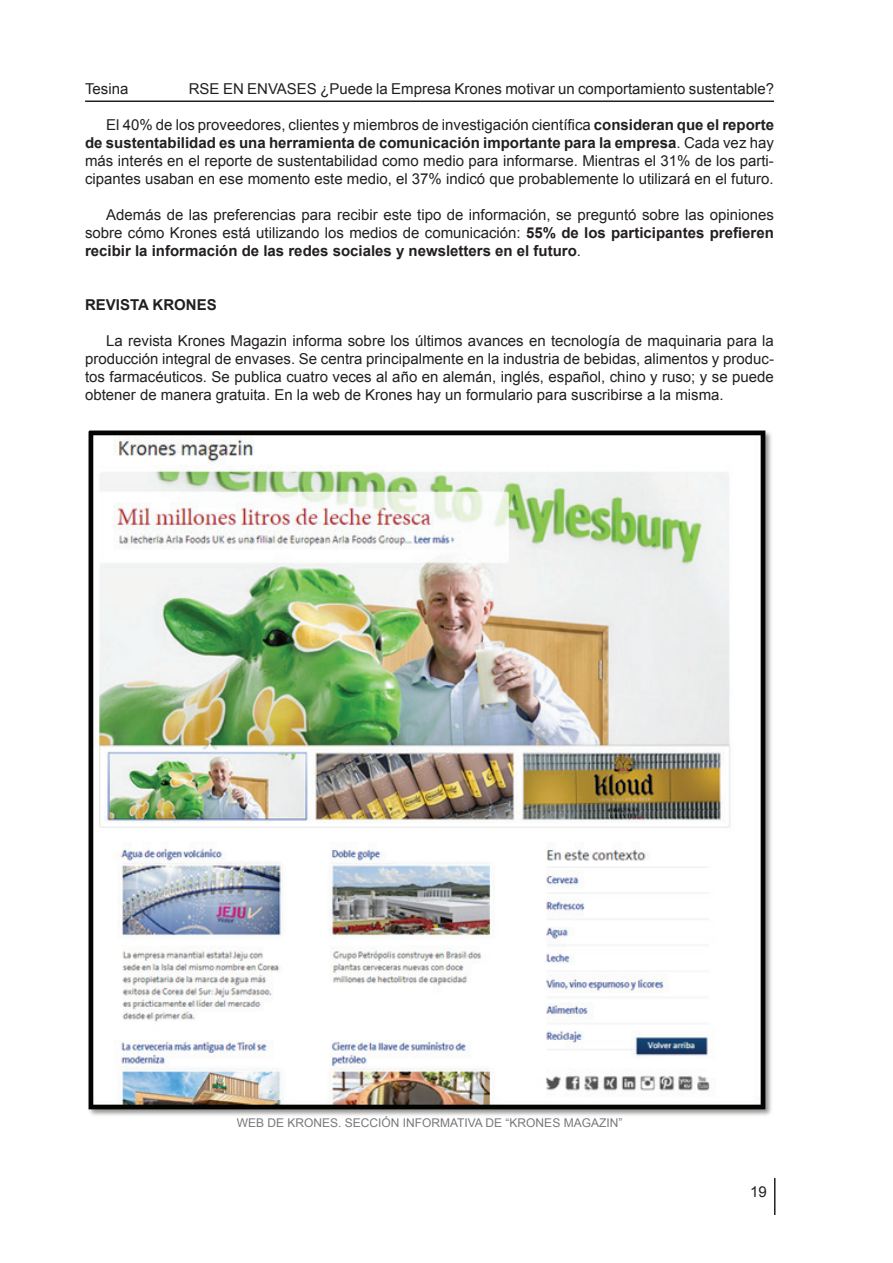
<style>
.page{position:relative;width:893px;height:1263px;background:#fff}
.page>*{position:absolute;margin:0;border:0;box-sizing:border-box;transform-origin:0 0}
.t1{font:15px/18px "Arial";color:#231f20;text-align:justify}
.t2{font:700 15px "Arial";color:#231f20}
.t3{font:12px "Arial";color:#76787b}
.s1{font-weight:700}
</style>
<div class="page">
<hr style="left:85px;top:101px;width:689px;height:1px;background:#231f20">
<hr style="left:774px;top:1178px;width:1px;height:37px;background:#231f20">
<img style="left:88px;top:430px;width:684px;height:686px">
<p class="t1" style="left:85px;top:80px;width:45px">Tesina</p>
<p class="t1" style="left:189px;top:80px;width:587px">RSE EN ENVASES ¿Puede la Empresa Krones motivar un comportamiento sustentable?</p>
<p class="t1" style="left:85px;top:116px;width:690px;text-indent:21px">El 40% de los proveedores, clientes y miembros de investigación científica <span class="s1">consideran que el reporte de sustentabilidad es una herramienta de comunicación importante para la empresa</span>. Cada vez hay más interés en el reporte de sustentabilidad como medio para informarse. Mientras el 31% de los parti&shy;cipantes usaban en ese momento este medio, el 37% indicó que probablemente lo utilizará en el futuro.</p>
<p class="t1" style="left:85px;top:206px;width:690px;text-indent:21px">Además de las preferencias para recibir este tipo de información, se preguntó sobre las opiniones sobre cómo Krones está utilizando los medios de comunicación: <span class="s1">55% de los participantes prefieren recibir la información de las redes sociales y newsletters en el futuro</span>.</p>
<p class="t2" style="left:85px;top:295px;width:133px">REVISTA KRONES</p>
<p class="t1" style="left:85px;top:332px;width:690px;text-indent:21px">La revista Krones Magazin informa sobre los últimos avances en tecnología de maquinaria para la producción integral de envases. Se centra principalmente en la industria de bebidas, alimentos y produc&shy;tos farmacéuticos. Se publica cuatro veces al año en alemán, inglés, español, chino y ruso; y se puede obtener de manera gratuita. En la web de Krones hay un formulario para suscribirse a la misma.</p>
<p class="t3" style="left:237px;top:1115px;width:387px">WEB DE KRONES. SECCIÓN INFORMATIVA DE “KRONES MAGAZIN”</p>
<p class="t1" style="left:750px;top:1183px;width:18px">19</p>
</div>
